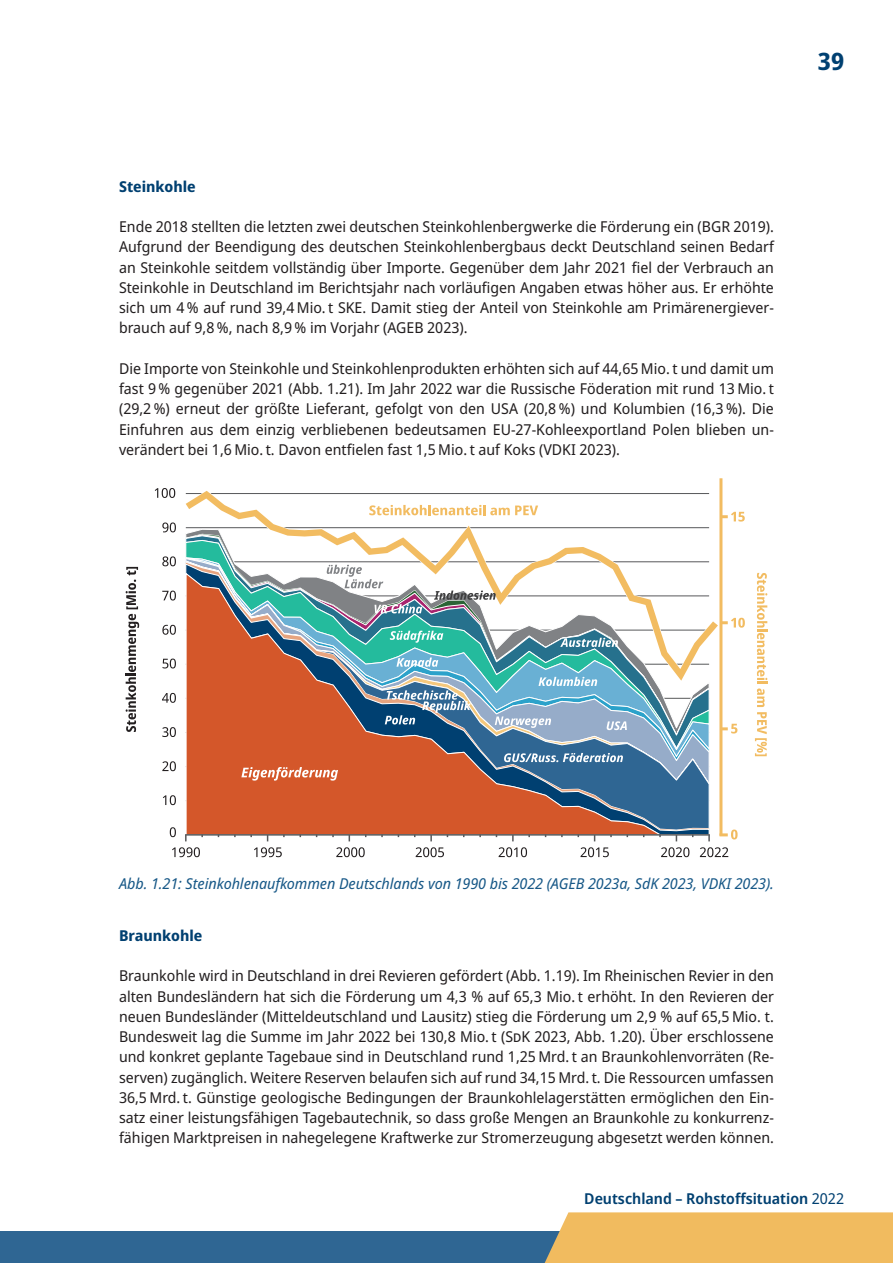
<style>
.page{position:relative;width:893px;height:1263px;background:#fff}
.page>*{position:absolute;margin:0;border:0;box-sizing:border-box;transform-origin:0 0}
.t1{font:700 24px "Noto Sans Display";color:#004071}
.P-Fliesstext{font:15px/20.2px "Noto Sans Display";color:#231f20;text-align:justify}
.Caption-Bilduntersch{font:italic 15px "Noto Sans Display";color:#175887}
.t2{font:600 15px "Noto Sans Display";color:#004071}
.P-Fliesstext-2{font:700 15px "Noto Sans Display";color:#004071}
.s1{font-weight:400}
</style>
<div class="page">
<div style="left:0;top:1231px;width:893px;height:32px;background:#2f6693"></div>
<div style="left:544px;top:1212px;width:349px;height:51px;background:#f1bb5f"></div>
<svg style="left:163px;top:795px;width:13px;height:10px"></svg>
<svg style="left:170px;top:827px;width:6px;height:10px"></svg>
<svg style="left:162px;top:761px;width:14px;height:10px"></svg>
<svg style="left:162px;top:727px;width:14px;height:10px"></svg>
<svg style="left:162px;top:693px;width:14px;height:10px"></svg>
<svg style="left:163px;top:658px;width:13px;height:10px"></svg>
<svg style="left:162px;top:625px;width:14px;height:10px"></svg>
<svg style="left:162px;top:591px;width:14px;height:9px"></svg>
<svg style="left:162px;top:556px;width:14px;height:10px"></svg>
<svg style="left:162px;top:522px;width:14px;height:10px"></svg>
<svg style="left:155px;top:488px;width:20px;height:10px"></svg>
<svg style="left:186px;top:683px;width:524px;height:151px;background:#a06e63"></svg>
<svg style="left:172px;top:847px;width:28px;height:10px"></svg>
<svg style="left:336px;top:847px;width:29px;height:10px"></svg>
<svg style="left:499px;top:847px;width:28px;height:10px"></svg>
<svg style="left:661px;top:847px;width:28px;height:10px"></svg>
<svg style="left:254px;top:847px;width:28px;height:10px"></svg>
<svg style="left:416px;top:847px;width:28px;height:10px"></svg>
<svg style="left:580px;top:847px;width:29px;height:10px"></svg>
<svg style="left:700px;top:847px;width:28px;height:10px"></svg>
<svg style="left:186px;top:491px;width:532px;height:190px"></svg>
<svg style="left:495px;top:716px;width:56px;height:12px"></svg>
<svg style="left:560px;top:638px;width:58px;height:9px"></svg>
<svg style="left:434px;top:590px;width:62px;height:10px"></svg>
<svg style="left:607px;top:721px;width:20px;height:9px"></svg>
<svg style="left:504px;top:753px;width:119px;height:9px"></svg>
<svg style="left:396px;top:657px;width:42px;height:10px"></svg>
<svg style="left:538px;top:677px;width:59px;height:9px"></svg>
<svg style="left:327px;top:565px;width:56px;height:23px"></svg>
<svg style="left:390px;top:631px;width:53px;height:12px"></svg>
<svg style="left:375px;top:604px;width:47px;height:9px"></svg>
<svg style="left:385px;top:690px;width:86px;height:34px;background:#6788a3"></svg>
<svg style="left:755px;top:573px;width:12px;height:183px"></svg>
<svg style="left:126px;top:567px;width:13px;height:165px"></svg>
<svg style="left:241px;top:767px;width:97px;height:13px"></svg>
<svg style="left:369px;top:505px;width:169px;height:10px"></svg>
<hr style="left:185px;top:834px;width:525px;height:2px;background:#57585a">
<svg style="left:708px;top:835px;width:2px;height:6px"></svg>
<svg style="left:512px;top:835px;width:2px;height:6px"></svg>
<hr style="left:719px;top:478px;width:3px;height:358px;background:#f2bc61">
<svg style="left:719px;top:829px;width:19px;height:10px"></svg>
<svg style="left:722px;top:724px;width:15px;height:9px"></svg>
<svg style="left:722px;top:618px;width:23px;height:10px"></svg>
<svg style="left:722px;top:512px;width:23px;height:10px"></svg>
<p class="P-Fliesstext-2" style="left:119px;top:175px;width:78px">Steinkohle</p>
<p class="P-Fliesstext" style="left:119px;top:217px;width:656px">Ende 2018 stellten die letzten zwei deutschen Steinkohlenbergwerke die Förderung ein (BGR 2019).<br>Aufgrund der Beendigung des deutschen Steinkohlenbergbaus deckt Deutschland seinen Bedarf an Steinkohle seitdem vollständig über Importe. Gegenüber dem Jahr 2021 fiel der Verbrauch an Steinkohle in Deutschland im Berichtsjahr nach vorläufigen Angaben etwas höher aus. Er erhöhte sich um 4 % auf rund 39,4 Mio. t SKE. Damit stieg der Anteil von Steinkohle am Primärenergiever&shy;brauch auf 9,8 %, nach 8,9 % im Vorjahr (AGEB 2023).</p>
<p class="P-Fliesstext" style="left:119px;top:359px;width:656px">Die Importe von Steinkohle und Steinkohlenprodukten erhöhten sich auf 44,65 Mio. t und damit um fast 9 % gegenüber 2021 (Abb. 1.21). Im Jahr 2022 war die Russische Föderation mit rund 13 Mio. t (29,2 %) erneut der größte Lieferant, gefolgt von den USA (20,8 %) und Kolumbien (16,3 %). Die Einfuhren aus dem einzig verbliebenen bedeutsamen EU-27-Kohleexportland Polen blieben un&shy;verändert bei 1,6 Mio. t. Davon entfielen fast 1,5 Mio. t auf Koks (VDKI 2023).</p>
<h1 class="t1" style="left:818px;top:44px;width:28px">39</h1>
<p class="Caption-Bilduntersch" style="left:119px;top:873px;width:656px">Abb. 1.21: Steinkohlenaufkommen Deutschlands von 1990 bis 2022 (AGEB 2023a, SdK 2023, VDKI 2023).</p>
<p class="P-Fliesstext-2" style="left:119px;top:925px;width:85px">Braunkohle</p>
<p class="P-Fliesstext" style="left:119px;top:966px;width:656px">Braunkohle wird in Deutschland in drei Revieren gefördert (Abb. 1.19). Im Rheinischen Revier in den alten Bundesländern hat sich die Förderung um 4,3 % auf 65,3 Mio. t erhöht. In den Revieren der neuen Bundesländer (Mitteldeutschland und Lausitz) stieg die Förderung um 2,9 % auf 65,5 Mio. t.<br>Bundesweit lag die Summe im Jahr 2022 bei 130,8 Mio. t (SdK 2023, Abb. 1.20). Über erschlossene und konkret geplante Tagebaue sind in Deutschland rund 1,25 Mrd. t an Braunkohlenvorräten (Re&shy;serven) zugänglich. Weitere Reserven belaufen sich auf rund 34,15 Mrd. t. Die Ressourcen umfassen 36,5 Mrd. t. Günstige geologische Bedingungen der Braunkohlelagerstätten ermöglichen den Ein&shy;satz einer leistungsfähigen Tagebautechnik, so dass große Mengen an Braunkohle zu konkurrenz&shy;fähigen Marktpreisen in nahegelegene Kraftwerke zur Stromerzeugung abgesetzt werden können.</p>
<p class="t2" style="left:584px;top:1188px;width:261px">Deutschland – Rohstoffsituation <span class="s1">2022</span></p>
</div>
